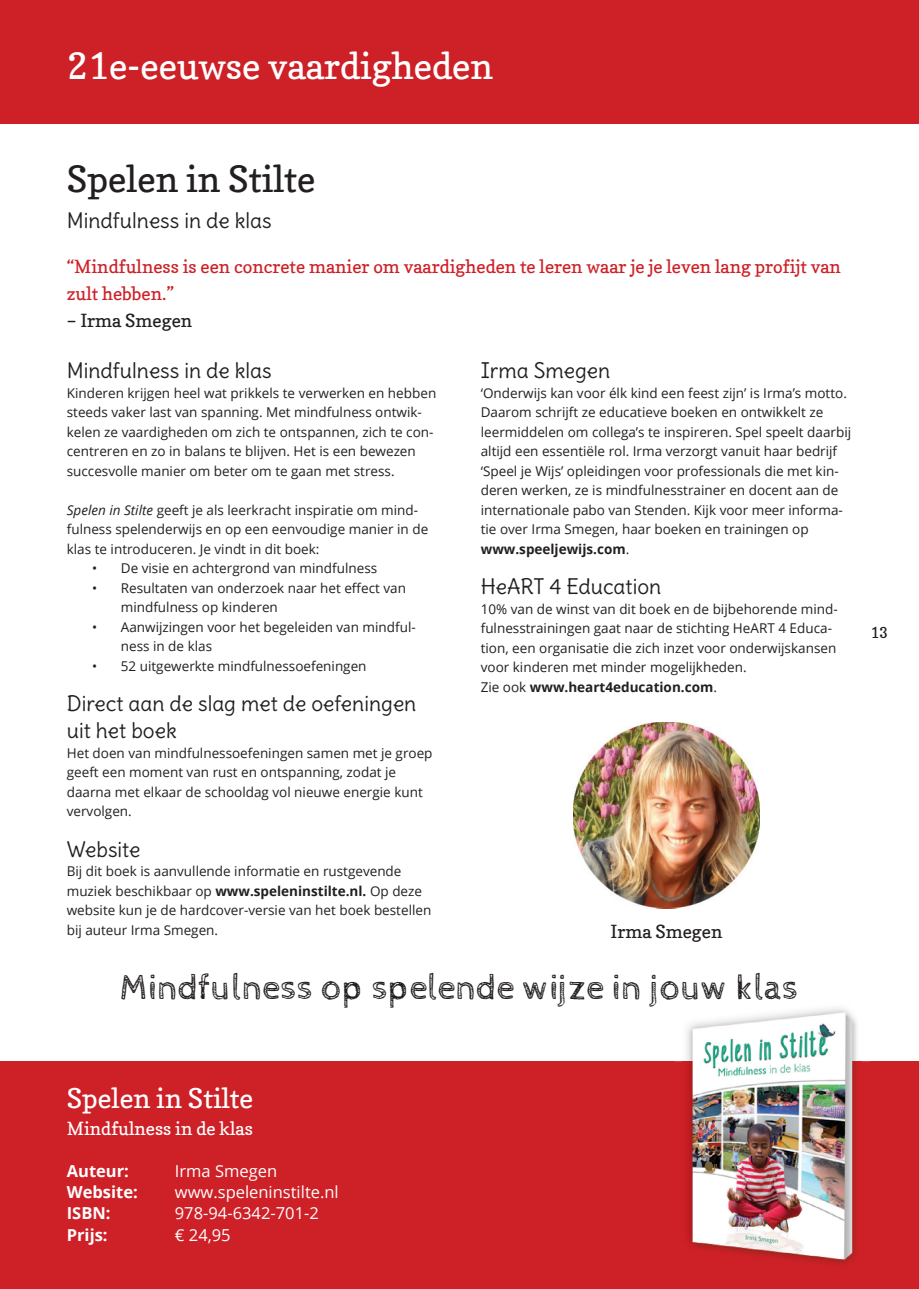
<style>
.page{position:relative;width:919px;height:1289px;background:#fff}
.page>*{position:absolute;margin:0;border:0;box-sizing:border-box;transform-origin:0 0}
.t1{font:36px "Cabin Sketch";color:#231f20}
.t2{font:36px "Copse";color:#fff}
.t3{font:36px "Copse";color:#231f20}
.t4{font:27px "Copse";color:#fff}
.t5{font:21px/27px "Delius";color:#231f20}
.t6{font:18px/27px "Copse";color:#ce2027}
.t7{font:18px "Copse";color:#231f20}
.t8{font:18px "Copse";color:#fff}
.t9{font:16.5px "Open Sans";color:#fff}
.t10{font:700 16.5px "Open Sans";color:#fff}
.t11{font:15px "Copse";color:#231f20}
.t12{font:13.5px/19.5px "Open Sans";color:#231f20}
.s1{font-style:italic}
.s2{font-weight:700}
</style>
<div class="page">
<div style="left:0;top:0;width:918px;height:123px;background:#ce2027"></div>
<div style="left:0;top:1061px;width:918px;height:227px;background:#ce2027"></div>
<img style="left:686px;top:1008px;width:171px;height:256px">
<img style="left:573px;top:722px;width:186px;height:186px">
<h1 class="t2" style="left:67px;top:44px;width:428px">21e-eeuwse vaardigheden</h1>
<h1 class="t3" style="left:67px;top:157px;width:250px">Spelen in Stilte</h1>
<h3 class="t5" style="left:67px;top:207px;width:206px">Mindfulness in de klas</h3>
<h3 class="t6" style="left:67px;top:252px;width:775px">“Mindfulness is een concrete manier om vaardigheden te leren waar je je leven lang profijt van zult hebben.”</h3>
<h3 class="t7" style="left:67px;top:309px;width:127px">– Irma Smegen</h3>
<h3 class="t5" style="left:67px;top:357px;width:206px">Mindfulness in de klas</h3>
<p class="t12" style="left:67px;top:382px;width:371px">Kinderen krijgen heel wat prikkels te verwerken en hebben steeds vaker last van spanning. Met mindfulness ontwik&shy;kelen ze vaardigheden om zich te ontspannen, zich te con&shy;centreren en zo in balans te blijven. Het is een bewezen succesvolle manier om beter om te gaan met stress.</p>
<p class="t12" style="left:67px;top:499px;width:363px"><span class="s1">Spelen in Stilte</span> geeft je als leerkracht inspiratie om mind&shy;fulness spelenderwijs en op een eenvoudige manier in de klas te introduceren. Je vindt in dit boek:</p>
<p class="t12" style="left:92px;top:558px;width:286px">• De visie en achtergrond van mindfulness</p>
<p class="t12" style="left:121px;top:577px;width:286px;text-indent:-28px">• Resultaten van onderzoek naar het effect van mindfulness op kinderen</p>
<p class="t12" style="left:121px;top:616px;width:296px;text-indent:-28px">• Aanwijzingen voor het begeleiden van mindful&shy;ness in de klas</p>
<p class="t12" style="left:92px;top:655px;width:276px">• 52 uitgewerkte mindfulnessoefeningen</p>
<h3 class="t5" style="left:67px;top:690px;width:351px">Direct aan de slag met de oefeningen uit het boek</h3>
<p class="t12" style="left:67px;top:742px;width:367px">Het doen van mindfulnessoefeningen samen met je groep geeft een moment van rust en ontspanning, zodat je daarna met elkaar de schooldag vol nieuwe energie kunt vervolgen.</p>
<h3 class="t5" style="left:67px;top:835px;width:75px">Website</h3>
<p class="t12" style="left:67px;top:861px;width:366px">Bij dit boek is aanvullende informatie en rustgevende muziek beschikbaar op <span class="s2">www.speleninstilte.nl.</span> Op deze website kun je de hardcover-versie van het boek bestellen bij auteur Irma Smegen.</p>
<h3 class="t5" style="left:480px;top:357px;width:131px">Irma Smegen</h3>
<p class="t12" style="left:480px;top:382px;width:372px">‘Onderwijs kan voor élk kind een feest zijn’ is Irma’s motto.<br>Daarom schrijft ze educatieve boeken en ontwikkelt ze leermiddelen om collega’s te inspireren. Spel speelt daarbij altijd een essentiële rol. Irma verzorgt vanuit haar bedrijf ‘Speel je Wijs’ opleidingen voor professionals die met kin&shy;deren werken, ze is mindfulnesstrainer en docent aan de internationale pabo van Stenden. Kijk voor meer informa&shy;tie over Irma Smegen, haar boeken en trainingen op <span class="s2">www.speeljewijs.com</span>.</p>
<h3 class="t5" style="left:480px;top:573px;width:182px">HeART 4 Education</h3>
<p class="t12" style="left:480px;top:598px;width:358px">10% van de winst van dit boek en de bijbehorende mind&shy;fulnesstrainingen gaat naar de stichting HeART 4 Educa&shy;tion, een organisatie die zich inzet voor onderwijskansen voor kinderen met minder mogelijkheden.<br>Zie ook <span class="s2">www.heart4education.com</span>.</p>
<h3 class="t7" style="left:610px;top:920px;width:113px">Irma Smegen</h3>
<h1 class="t1" style="left:120px;top:968px;width:680px">Mindfulness op spelende wijze in jouw klas</h1>
<p class="t11" style="left:870px;top:623px;width:19px">13</p>
<h2 class="t4" style="left:67px;top:1081px;width:188px">Spelen in Stilte</h2>
<h3 class="t8" style="left:67px;top:1117px;width:187px">Mindfulness in de klas</h3>
<p class="t10" style="left:67px;top:1159px;width:64px">Auteur:</p>
<p class="t9" style="left:175px;top:1160px;width:104px">Irma Smegen</p>
<p class="t10" style="left:67px;top:1180px;width:72px">Website:</p>
<p class="t9" style="left:175px;top:1181px;width:165px">www.speleninstilte.nl</p>
<p class="t10" style="left:67px;top:1201px;width:45px">ISBN:</p>
<p class="t9" style="left:175px;top:1202px;width:145px">978-94-6342-701-2</p>
<p class="t10" style="left:67px;top:1223px;width:42px">Prijs:</p>
<p class="t9" style="left:175px;top:1223px;width:57px">€ 24,95</p>
</div>
